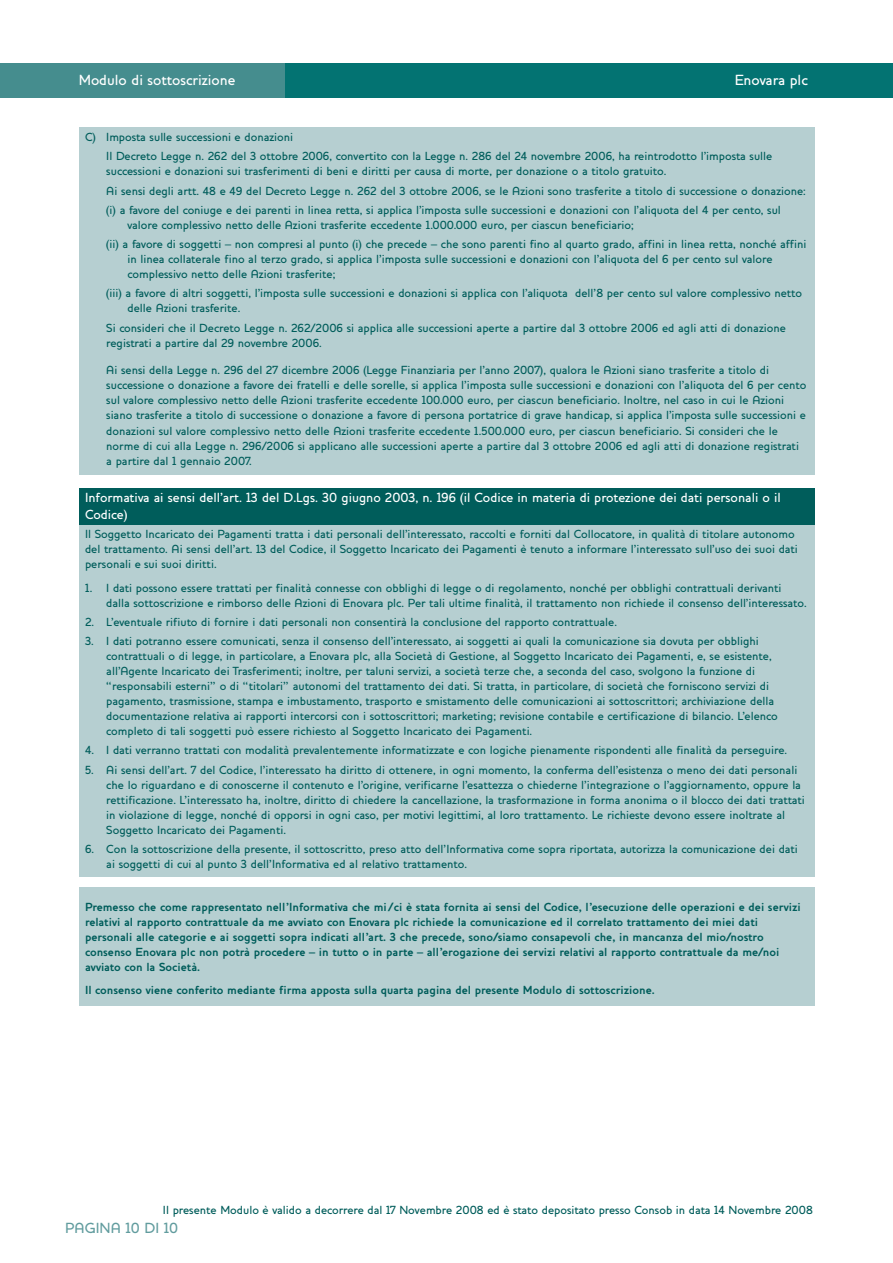
<style>
.page{position:relative;width:893px;height:1263px;background:#fff}
.page>*{position:absolute;margin:0;border:0;box-sizing:border-box;transform-origin:0 0}
.t1{font:500 15px "Houschka";color:#fff}
.t2{font:500 15px "Houschka";color:#619c9e}
.t3{font:500 13.5px/16.5px "Houschka";color:#fff}
.t4{font:500 12px/15px "Houschka";color:#005d5b}
.t5{font:700 12px/15px "Houschka";color:#005d5b}
</style>
<div class="page">
<div style="left:0;top:64px;width:893px;height:34px;background:#037372"></div>
<div style="left:0;top:64px;width:285px;height:34px;background:#458d8e"></div>
<div style="left:79px;top:494px;width:735px;height:383px;background:#b6cfd1"></div>
<div style="left:79px;top:128px;width:735px;height:347px;background:#b6cfd1"></div>
<div style="left:79px;top:888px;width:735px;height:118px;background:#b6cfd1"></div>
<div style="left:79px;top:489px;width:735px;height:36px;background:#005d5b"></div>
<p class="t1" style="left:79px;top:71px;width:158px">Modulo di sottoscrizione</p>
<p class="t1" style="left:735px;top:71px;width:75px">Enovara plc</p>
<p class="t4" style="left:106px;top:127px;width:668px;line-height:19.2px;text-indent:-21px">C) Imposta sulle successioni e donazioni<br>Il Decreto Legge n. 262 del 3 ottobre 2006, convertito con la Legge n. 286 del 24 novembre 2006, ha reintrodotto l’imposta sulle</p>
<p class="t4" style="left:106px;top:162px;width:701px;line-height:19.2px">successioni e donazioni sui trasferimenti di beni e diritti per causa di morte, per donazione o a titolo gratuito.<br>Ai sensi degli artt. 48 e 49 del Decreto Legge n. 262 del 3 ottobre 2006, se le Azioni sono trasferite a titolo di successione o donazione: (i) a favore del coniuge e dei parenti in linea retta, si applica l’imposta sulle successioni e donazioni con l’aliquota del 4 per cento, sul</p>
<p class="t4" style="left:106px;top:215px;width:702px;line-height:19.2px;text-indent:21px">valore complessivo netto delle Azioni trasferite eccedente 1.000.000 euro, per ciascun beneficiario;<br>(ii) a favore di soggetti – non compresi al punto (i) che precede – che sono parenti fino al quarto grado, affini in linea retta, nonché affini</p>
<p class="t4" style="left:128px;top:252px;width:646px">in linea collaterale fino al terzo grado, si applica l’imposta sulle successioni e donazioni con l’aliquota del 6 per cento sul valore complessivo netto delle Azioni trasferite;</p>
<p class="t4" style="left:128px;top:286px;width:676px;text-indent:-21px">(iii) a favore di altri soggetti, l’imposta sulle successioni e donazioni si applica con l’aliquota dell’8 per cento sul valore complessivo netto delle Azioni trasferite.</p>
<p class="t4" style="left:106px;top:320px;width:681px">Si consideri che il Decreto Legge n. 262/2006 si applica alle successioni aperte a partire dal 3 ottobre 2006 ed agli atti di donazione registrati a partire dal 29 novembre 2006.</p>
<p class="t4" style="left:106px;top:363px;width:701px">Ai sensi della Legge n. 296 del 27 dicembre 2006 (Legge Finanziaria per l’anno 2007), qualora le Azioni siano trasferite a titolo di successione o donazione a favore dei fratelli e delle sorelle, si applica l’imposta sulle successioni e donazioni con l’aliquota del 6 per cento sul valore complessivo netto delle Azioni trasferite eccedente 100.000 euro, per ciascun beneficiario. Inoltre, nel caso in cui le Azioni siano trasferite a titolo di successione o donazione a favore di persona portatrice di grave handicap, si applica l’imposta sulle successioni e donazioni sul valore complessivo netto delle Azioni trasferite eccedente 1.500.000 euro, per ciascun beneficiario. Si consideri che le norme di cui alla Legge n. 296/2006 si applicano alle successioni aperte a partire dal 3 ottobre 2006 ed agli atti di donazione registrati a partire dal 1 gennaio 2007.</p>
<p class="t3" style="left:85px;top:489px;width:697px">Informativa ai sensi dell’art. 13 del D.Lgs. 30 giugno 2003, n. 196 (il Codice in materia di protezione dei dati personali o il<br>Codice)</p>
<p class="t4" style="left:85px;top:526px;width:714px">Il Soggetto Incaricato dei Pagamenti tratta i dati personali dell’interessato, raccolti e forniti dal Collocatore, in qualità di titolare autonomo del trattamento. Ai sensi dell’art. 13 del Codice, il Soggetto Incaricato dei Pagamenti è tenuto a informare l’interessato sull’uso dei suoi dati personali e sui suoi diritti.</p>
<p class="t4" style="left:106px;top:580px;width:702px;text-indent:-21px">1. I dati possono essere trattati per finalità connesse con obblighi di legge o di regolamento, nonché per obblighi contrattuali derivanti dalla sottoscrizione e rimborso delle Azioni di Enovara plc. Per tali ultime finalità, il trattamento non richiede il consenso dell’interessato.</p>
<p class="t4" style="left:85px;top:614px;width:533px">2. L’eventuale rifiuto di fornire i dati personali non consentirà la conclusione del rapporto contrattuale.</p>
<p class="t4" style="left:106px;top:633px;width:673px;text-indent:-21px">3. I dati potranno essere comunicati, senza il consenso dell’interessato, ai soggetti ai quali la comunicazione sia dovuta per obblighi contrattuali o di legge, in particolare, a Enovara plc, alla Società di Gestione, al Soggetto Incaricato dei Pagamenti, e, se esistente, all’Agente Incaricato dei Trasferimenti; inoltre, per taluni servizi, a società terze che, a seconda del caso, svolgono la funzione di “responsabili esterni” o di “titolari” autonomi del trattamento dei dati. Si tratta, in particolare, di società che forniscono servizi di pagamento, trasmissione, stampa e imbustamento, trasporto e smistamento delle comunicazioni ai sottoscrittori; archiviazione della documentazione relativa ai rapporti intercorsi con i sottoscrittori; marketing; revisione contabile e certificazione di bilancio. L’elenco completo di tali soggetti può essere richiesto al Soggetto Incaricato dei Pagamenti.</p>
<p class="t4" style="left:85px;top:743px;width:704px">4. I dati verranno trattati con modalità prevalentemente informatizzate e con logiche pienamente rispondenti alle finalità da perseguire.</p>
<p class="t4" style="left:106px;top:762px;width:700px;text-indent:-21px">5. Ai sensi dell’art. 7 del Codice, l’interessato ha diritto di ottenere, in ogni momento, la conferma dell’esistenza o meno dei dati personali che lo riguardano e di conoscerne il contenuto e l’origine, verificarne l’esattezza o chiederne l’integrazione o l’aggiornamento, oppure la rettificazione. L’interessato ha, inoltre, diritto di chiedere la cancellazione, la trasformazione in forma anonima o il blocco dei dati trattati in violazione di legge, nonché di opporsi in ogni caso, per motivi legittimi, al loro trattamento. Le richieste devono essere inoltrate al Soggetto Incaricato dei Pagamenti.</p>
<p class="t4" style="left:106px;top:841px;width:693px;text-indent:-21px">6. Con la sottoscrizione della presente, il sottoscritto, preso atto dell’Informativa come sopra riportata, autorizza la comunicazione dei dati ai soggetti di cui al punto 3 dell’Informativa ed al relativo trattamento.</p>
<p class="t5" style="left:85px;top:900px;width:717px">Premesso che come rappresentato nell’Informativa che mi /ci è stata fornita ai sensi del Codice, l’esecuzione delle operazioni e dei servizi relativi al rapporto contrattuale da me avviato con Enovara plc richiede la comunicazione ed il correlato trattamento dei miei dati personali alle categorie e ai soggetti sopra indicati all’art. 3 che precede, sono/siamo consapevoli che, in mancanza del mio/nostro consenso Enovara plc non potrà procedere – in tutto o in parte – all’erogazione dei servizi relativi al rapporto contrattuale da me/noi avviato con la Società.</p>
<p class="t5" style="left:85px;top:984px;width:571px">Il consenso viene conferito mediante firma apposta sulla quarta pagina del presente Modulo di sottoscrizione.</p>
<p class="t4" style="left:163px;top:1202px;width:651px">Il presente Modulo è valido a decorrere dal 17 Novembre 2008 ed è stato depositato presso Consob in data 14 Novembre 2008</p>
<p class="t2" style="left:65px;top:1219px;width:114px">PAGINA 10 DI 10</p>
</div>
